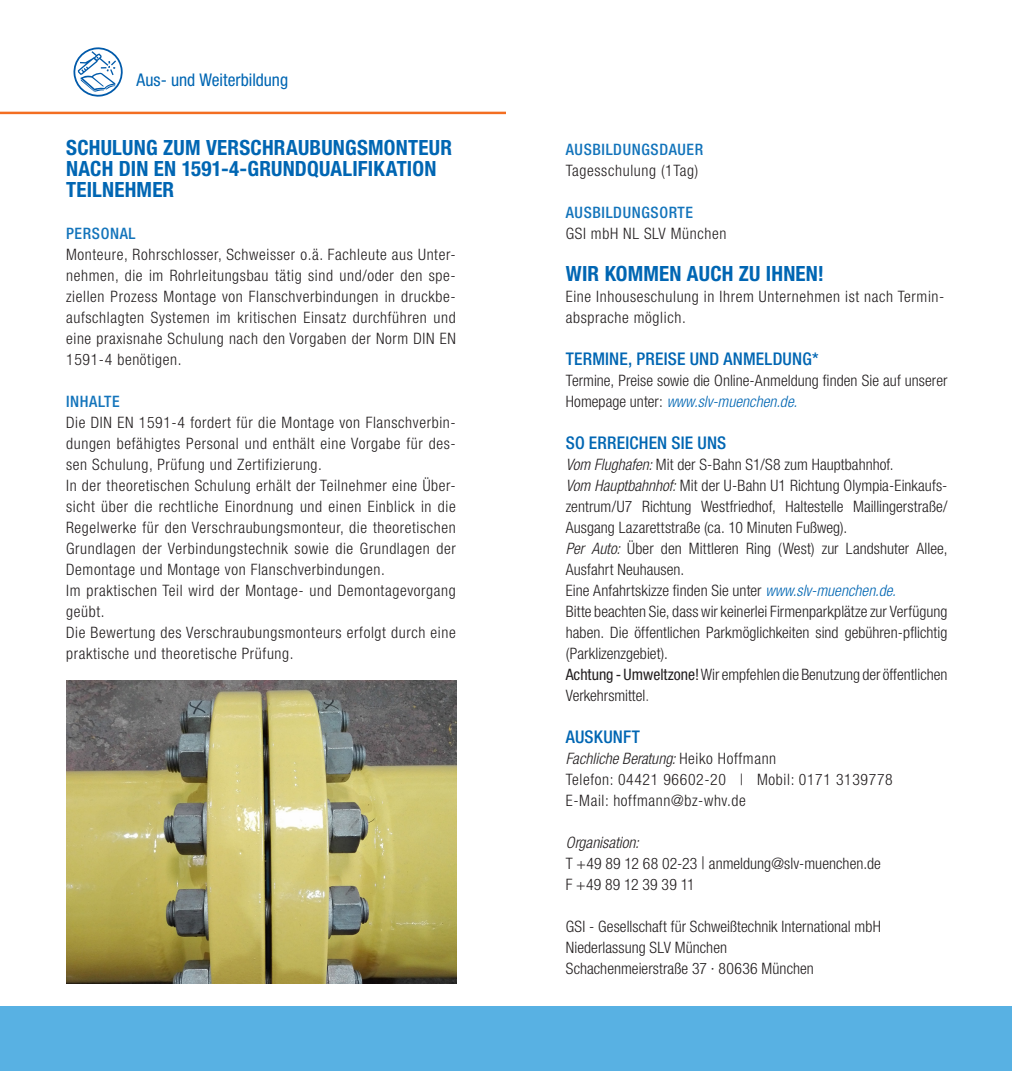
<style>
.page{position:relative;width:1012px;height:1072px;background:#fff}
.page>*{position:absolute;margin:0;border:0;box-sizing:border-box;transform-origin:0 0}
.Überschrift_innen_1{font:700 condensed 21px/21px "Helvetica Neue LT Std";letter-spacing:.01em;color:#0166b3}
.Informationen{font:500 condensed 17.5px "Helvetica Neue LT Std";letter-spacing:.01em;color:#0166b3}
.t1{font:condensed 17.5px "Helvetica Neue LT Std";letter-spacing:-.005em;color:#0166b3}
.Tabelle{font:300 condensed 15.75px/21px "Helvetica Neue LT Std";letter-spacing:.04em;color:#231f20;text-align:justify}
.Informationen-2{font:300 condensed 15.75px/21px "Helvetica Neue LT Std";letter-spacing:.005em;color:#231f20}
.Informationen-3{font:500 condensed 15.75px "Helvetica Neue LT Std";letter-spacing:.04em;color:#1374bb}
.Informationen-4{font:italic 300 condensed 15.75px "Helvetica Neue LT Std";color:#231f20}
.Informationen-5{font:300 condensed 15.75px "Helvetica Neue LT Std";letter-spacing:.04em;color:#231f20}
.s1{font-style:italic;color:#0166b3}
.s2{font-style:italic}
.s3{font-weight:400}
.s4{color:#4b4c4d}
.s5{font-style:normal}
.s6{font-size:17.5px}
</style>
<div class="page">
<svg style="left:73px;top:47px;width:50px;height:50px"></svg>
<hr style="left:0;top:112px;width:506px;height:2px;background:#f36e21">
<div style="left:0;top:1006px;width:1012px;height:64px;background:#58b1e3"></div>
<img style="left:66px;top:680px;width:390px;height:303px">
<p class="t1" style="left:136px;top:69px;width:153px">Aus- und Weiterbildung</p>
<p class="Überschrift_innen_1" style="left:66px;top:137px;width:387px">SCHULUNG ZUM VERSCHRAUBUNGSMONTEUR<br>NACH DIN EN 1591-4-GRUNDQUALIFIKATION<br>TEILNEHMER</p>
<p class="Informationen-3" style="left:66px;top:224px;width:71px">PERSONAL</p>
<p class="Tabelle" style="left:66px;top:244px;width:391px">Monteure, Rohrschlosser, Schweisser o.ä. Fachleute aus Unter&shy;nehmen, die im Rohrleitungsbau tätig sind und/oder den spe&shy;ziellen Prozess Montage von Flanschverbindungen in druckbe&shy;aufschlagten Systemen im kritischen Einsatz durchführen und eine praxisnahe Schulung nach den Vorgaben der Norm DIN EN 1591-4 benötigen.</p>
<p class="Informationen-3" style="left:66px;top:392px;width:55px">INHALTE</p>
<p class="Tabelle" style="left:66px;top:412px;width:391px">Die DIN EN 1591-4 fordert für die Montage von Flanschverbin&shy;dungen befähigtes Personal und enthält eine Vorgabe für des&shy;sen Schulung, Prüfung und Zertifizierung.</p>
<p class="Tabelle" style="left:66px;top:475px;width:391px">In der theoretischen Schulung erhält der Teilnehmer eine Über&shy;sicht über die rechtliche Einordnung und einen Einblick in die Regelwerke für den Verschraubungsmonteur, die theoretischen Grundlagen der Verbindungstechnik sowie die Grundlagen der Demontage und Montage von Flanschverbindungen.</p>
<p class="Tabelle" style="left:66px;top:580px;width:391px">Im praktischen Teil wird der Montage- und Demontagevorgang geübt.</p>
<p class="Tabelle" style="left:66px;top:622px;width:391px">Die Bewertung des Verschraubungsmonteurs erfolgt durch eine praktische und theoretische Prüfung.</p>
<p class="Informationen-3" style="left:566px;top:140px;width:139px">AUSBILDUNGSDAUER</p>
<p class="Tabelle" style="left:566px;top:160px;width:134px">Tagesschulung (1Tag)</p>
<p class="Informationen-3" style="left:566px;top:203px;width:129px">AUSBILDUNGSORTE</p>
<p class="Tabelle" style="left:566px;top:223px;width:162px">GSI mbH NL SLV München</p>
<p class="Überschrift_innen_1" style="left:566px;top:263px;width:260px">WIR KOMMEN AUCH ZU IHNEN!</p>
<p class="Tabelle" style="left:566px;top:286px;width:380px">Eine Inhouseschulung in Ihrem Unternehmen ist nach Termin&shy;absprache möglich.</p>
<p class="Informationen" style="left:566px;top:348px;width:254px">TERMINE, PREISE UND ANMELDUNG*</p>
<p class="Informationen-2" style="left:566px;top:370px;width:383px">Termine, Preise sowie die Online-Anmeldung finden Sie auf unserer<br>Homepage unter: <span class="s1">www.slv-muenchen.de.</span></p>
<p class="Informationen" style="left:566px;top:432px;width:162px">SO ERREICHEN SIE UNS</p>
<p class="Informationen-2" style="left:566px;top:454px;width:329px"><span class="s2">Vom Flughafen:</span> Mit der S-Bahn S1/S8 zum Hauptbahnhof.</p>
<p class="Informationen-2" style="left:566px;top:475px;width:383px;text-align:justify"><span class="s2">Vom Hauptbahnhof:</span> Mit der U-Bahn U1 Richtung Olympia-Einkaufs&shy;zentrum/U7 Richtung Westfriedhof, Haltestelle Maillingerstraße/ Ausgang Lazarettstraße (ca. 10 Minuten Fußweg).</p>
<p class="Informationen-2" style="left:566px;top:538px;width:383px"><span class="s2">Per Auto:</span> Über den Mittleren Ring (West) zur Landshuter Allee,<br>Ausfahrt Neuhausen.</p>
<p class="Informationen-2" style="left:566px;top:580px;width:332px">Eine Anfahrtskizze finden Sie unter <span class="s1">www.slv-muenchen.de.</span></p>
<p class="Informationen-2" style="left:566px;top:601px;width:383px;text-align:justify">Bitte beachten Sie, dass wir keinerlei Firmenparkplätze zur Verfügung haben. Die öffentlichen Parkmöglichkeiten sind gebühren-pflichtig (Parklizenzgebiet).</p>
<p class="Informationen-2" style="left:566px;top:664px;width:383px"><span class="s3">Achtung - Umweltzone!</span> Wir empfehlen die Benutzung der öffentlichen<br>Verkehrsmittel<span class="s4">.</span></p>
<p class="Informationen" style="left:566px;top:726px;width:76px">AUSKUNFT</p>
<p class="Informationen-4" style="left:566px;top:749px;width:212px">Fachliche Beratung: <span class="s5">Heiko Hoffmann</span></p>
<p class="Tabelle" style="left:566px;top:769px;width:329px">Telefon: 04421 96602-20 | Mobil: 0171 3139778</p>
<p class="Informationen-5" style="left:566px;top:791px;width:182px">E-Mail: hoffmann@bz-whv.de</p>
<p class="Informationen-4" style="left:566px;top:833px;width:75px">Organisation:</p>
<p class="Informationen-2" style="left:566px;top:853px;width:317px">T +49 89 12 68 02-23 <span class="s6">|</span> anmeldung@slv-muenchen.de</p>
<p class="Informationen-2" style="left:566px;top:874px;width:131px">F +49 89 12 39 39 11</p>
<p class="Informationen-2" style="left:566px;top:916px;width:317px">GSI - Gesellschaft für Schweißtechnik International mbH</p>
<p class="Informationen-2" style="left:566px;top:937px;width:163px">Niederlassung SLV München</p>
<p class="Informationen-2" style="left:566px;top:958px;width:250px">Schachenmeierstraße 37 · 80636 München</p>
</div>
